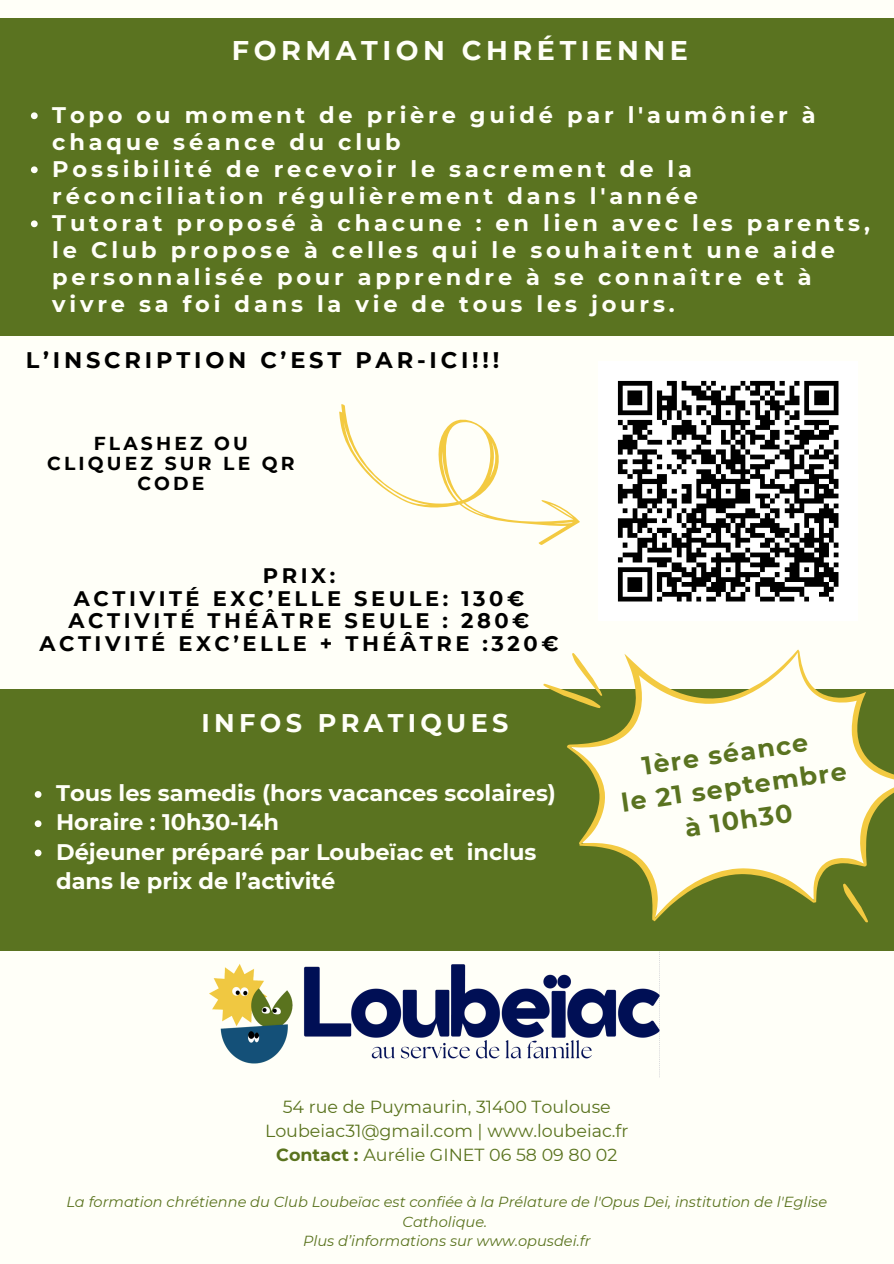
<style>
.page{position:relative;width:894px;height:1264px;background:#fff}
.page>*{position:absolute;margin:0;border:0;box-sizing:border-box;transform-origin:0 0}
.t1{font:700 27px "Montserrat";letter-spacing:.17em;color:#fffff8}
.t2{font:700 25.5px/33.8px "Montserrat";color:#5a7320;text-align:center}
.t3{font:700 25.5px "Montserrat";letter-spacing:.17em;color:#fffff8}
.t4{font:700 22.5px/27px "Montserrat";letter-spacing:.17em;color:#fffff8}
.t5{font:700 22.5px/29.2px "Montserrat";color:#fffff8}
.t6{font:700 22.5px "Montserrat";letter-spacing:.17em;color:#000}
.t7{font:700 21px/22.5px "Montserrat";letter-spacing:.17em;color:#000;text-align:center}
.t8{font:700 18.75px/20.2px "Montserrat";letter-spacing:.17em;color:#000;text-align:center}
.t9{font:17.55px/24px "Montserrat";color:#5a731e;text-align:center}
.t10{font:italic 14.55px/19.6px "Montserrat";color:#5a731e;text-align:center}
.s1{font-weight:700}
</style>
<div class="page">
<div style="left:0;top:0;width:893px;height:1263px;background:#fffff8"></div>
<img style="left:196px;top:950px;width:475px;height:127px">
<div style="left:0;top:689px;width:893px;height:261px;background:#5a7320"></div>
<svg style="left:35px;top:791px;width:6px;height:6px"></svg>
<svg style="left:35px;top:820px;width:6px;height:7px"></svg>
<svg style="left:35px;top:849px;width:6px;height:7px"></svg>
<svg style="left:339px;top:404px;width:241px;height:141px"></svg>
<div style="left:0;top:18px;width:893px;height:317px;background:#5a7320"></div>
<svg style="left:31px;top:112px;width:7px;height:7px"></svg>
<svg style="left:31px;top:166px;width:7px;height:7px"></svg>
<svg style="left:31px;top:220px;width:7px;height:7px"></svg>
<img style="left:617px;top:380px;width:222px;height:222px">
<svg style="left:567px;top:649px;width:326px;height:273px;fill:#fffff8"></svg>
<svg style="left:543px;top:651px;width:59px;height:60px"></svg>
<svg style="left:842px;top:882px;width:26px;height:41px"></svg>
<h5 class="t1" style="left:232px;top:34px;width:457px">FORMATION CHRÉTIENNE</h5>
<h3 class="t4" style="left:52px;top:101px;width:764px">Topo ou moment de prière guidé par l'aumônier à chaque séance du club</h3>
<p class="t4" style="left:52px;top:155px;width:647px">Possibilité de recevoir le sacrement de la réconciliation régulièrement dans l'année</p>
<p class="t4" style="left:52px;top:209px;width:818px">Tutorat proposé à chacune : en lien avec les parents, le Club propose à celles qui le souhaitent une aide personnalisée pour apprendre à se connaître et à vivre sa foi dans la vie de tous les jours.</p>
<p class="t6" style="left:26px;top:346px;width:475px">L’INSCRIPTION C’EST PAR-ICI!!!</p>
<p class="t8" style="left:47px;top:433px;width:249px">FLASHEZ OU<br>CLIQUEZ SUR LE QR<br>CODE</p>
<p class="t7" style="left:39px;top:564px;width:520px">PRIX:<br>ACTIVITÉ EXC’ELLE SEULE: 130€<br>ACTIVITÉ THÉÂTRE SEULE : 280€<br>ACTIVITÉ EXC’ELLE + THÉÂTRE :320€</p>
<h6 class="t3" style="left:201px;top:706px;width:308px">INFOS PRATIQUES</h6>
<p class="t5" style="left:56px;top:778px;width:501px">Tous les samedis (hors vacances scolaires)</p>
<p class="t5" style="left:56px;top:807px;width:224px">Horaire : 10h30-14h</p>
<p class="t5" style="left:56px;top:837px;width:482px">Déjeuner préparé par Loubeïac et inclus dans le prix de l’activité</p>
<p class="t2" style="left:614px;top:752px;width:228px;rotate:-8deg">1ère séance<br>le 21 septembre à 10h30</p>
<p class="t9" style="left:265px;top:1094px;width:365px">54 rue de Puymaurin, 31400 Toulouse<br>Loubeiac31@gmail.com | www.loubeiac.fr<br><span class="s1">Contact :</span> Aurélie GINET 06 58 09 80 02</p>
<h2 class="t10" style="left:66px;top:1191px;width:762px">La formation chrétienne du Club Loubeïac est confiée à la Prélature de l'Opus Dei, institution de l'Eglise<br>Catholique.</h2>
<h1 class="t10" style="left:303px;top:1231px;width:289px">Plus d’informations sur www.opusdei.fr</h1>
</div>
